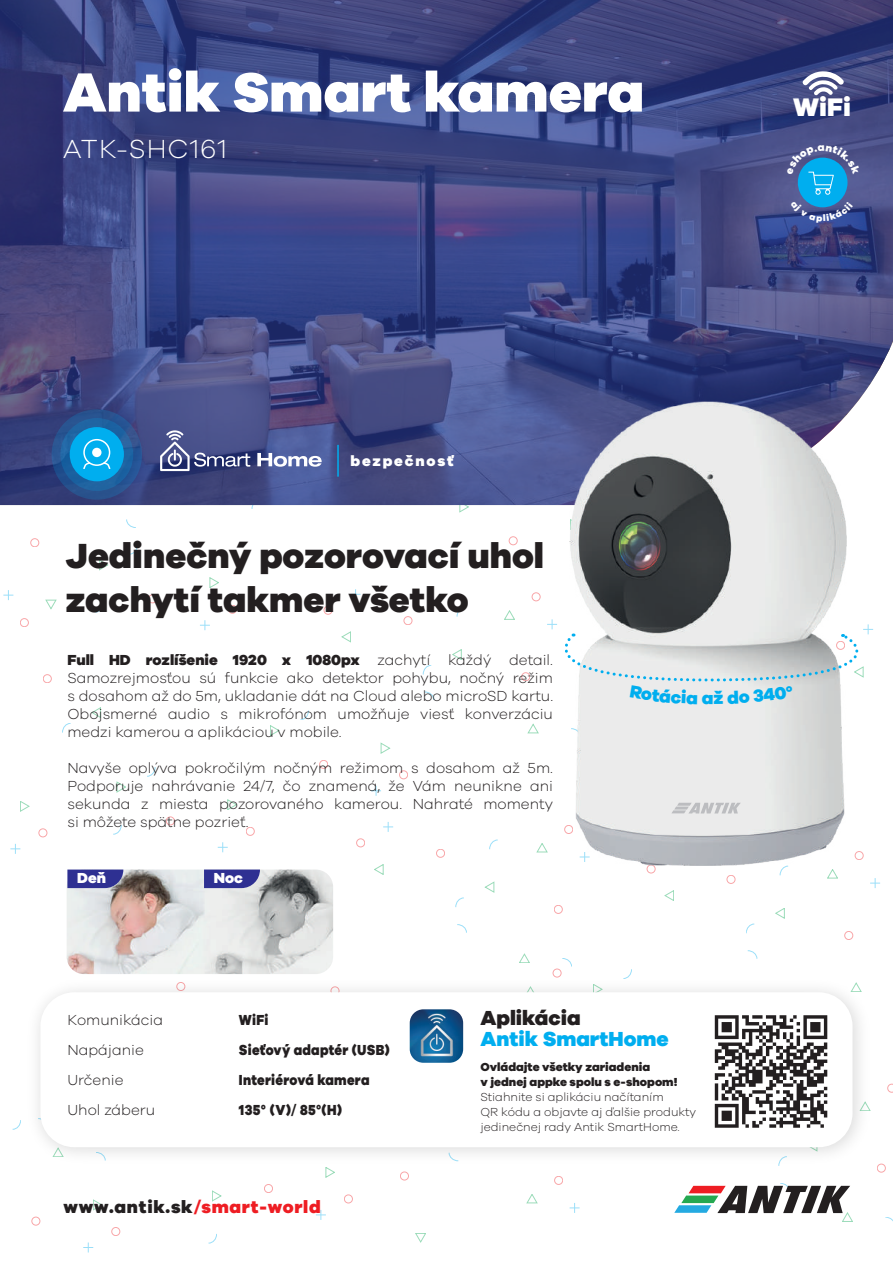
<style>
.page{position:relative;width:893px;height:1263px;background:#fff}
.page>*{position:absolute;margin:0;border:0;box-sizing:border-box;transform-origin:0 0}
.t1{font:800 57px "Galano Grotesque";color:#fff}
.t2{font:800 36px/44px "Galano Grotesque";color:#231f20}
.t3{font:300 27px "Galano Grotesque";letter-spacing:.04em;color:#fff}
.t4{font:800 26.25px "Galano Grotesque";color:#fff}
.t5{font:800 21px "Galano Grotesque";color:#00aeef}
.t6{font:800 21px "Galano Grotesque";color:#231f20}
.t7{font:800 18px "Galano Grotesque";letter-spacing:.04em;color:#231f20}
.t8{font:300 15px/18px "Galano Grotesque";color:#231f20;text-align:justify}
.t9{font:800 15px/30px "Galano Grotesque";letter-spacing:.02em;color:#231f20;scale:.88 1}
.t10{font:800 15px "Galano Grotesque";letter-spacing:.12em;color:#fff}
.t11{font:300 12px/15px "Galano Grotesque";color:#231f20}
.t12{font:800 12px/15px "Galano Grotesque";color:#231f20}
.s1{font-weight:800}
.s2{color:#ee1d23}
</style>
<div class="page">
<svg style="left:126px;top:519px;width:10px;height:9px"></svg>
<div style="left:31px;top:538px;width:8px;height:9px;border:1px solid #ee1d23;border-radius:50%"></div>
<div style="left:20px;top:618px;width:9px;height:9px;border:1px solid #ee1d23;border-radius:50%"></div>
<svg style="left:46px;top:600px;width:10px;height:9px"></svg>
<svg style="left:3px;top:590px;width:10px;height:10px"></svg>
<svg style="left:95px;top:603px;width:9px;height:9px"></svg>
<svg style="left:129px;top:545px;width:9px;height:9px"></svg>
<div style="left:148px;top:595px;width:9px;height:8px;border:1px solid #ee1d23;border-radius:50%"></div>
<div style="left:228px;top:605px;width:9px;height:8px;border:1px solid #ee1d23;border-radius:50%"></div>
<svg style="left:99px;top:560px;width:9px;height:10px"></svg>
<svg style="left:210px;top:577px;width:9px;height:11px"></svg>
<svg style="left:200px;top:620px;width:10px;height:10px"></svg>
<div style="left:39px;top:829px;width:8px;height:8px;border:1px solid #ee1d23;border-radius:50%"></div>
<svg style="left:20px;top:801px;width:9px;height:10px"></svg>
<svg style="left:10px;top:844px;width:10px;height:10px"></svg>
<svg style="left:62px;top:723px;width:9px;height:9px"></svg>
<div style="left:43px;top:674px;width:9px;height:9px;border:1px solid #ee1d23;border-radius:50%"></div>
<svg style="left:92px;top:707px;width:9px;height:11px"></svg>
<svg style="left:113px;top:825px;width:8px;height:9px"></svg>
<svg style="left:147px;top:767px;width:8px;height:9px"></svg>
<div style="left:166px;top:817px;width:9px;height:8px;border:1px solid #ee1d23;border-radius:50%"></div>
<div style="left:246px;top:827px;width:8px;height:8px;border:1px solid #ee1d23;border-radius:50%"></div>
<svg style="left:117px;top:782px;width:9px;height:10px"></svg>
<svg style="left:228px;top:799px;width:9px;height:11px"></svg>
<svg style="left:218px;top:842px;width:10px;height:10px"></svg>
<svg style="left:562px;top:958px;width:10px;height:8px"></svg>
<svg style="left:457px;top:924px;width:10px;height:9px"></svg>
<div style="left:554px;top:905px;width:8px;height:9px;border:1px solid #ee1d23;border-radius:50%"></div>
<div style="left:564px;top:825px;width:9px;height:9px;border:1px solid #ee1d23;border-radius:50%"></div>
<svg style="left:519px;top:954px;width:11px;height:9px"></svg>
<svg style="left:537px;top:843px;width:10px;height:9px"></svg>
<svg style="left:489px;top:840px;width:9px;height:9px"></svg>
<svg style="left:456px;top:898px;width:8px;height:9px"></svg>
<div style="left:436px;top:849px;width:9px;height:8px;border:1px solid #ee1d23;border-radius:50%"></div>
<div style="left:356px;top:839px;width:9px;height:8px;border:1px solid #ee1d23;border-radius:50%"></div>
<svg style="left:485px;top:882px;width:9px;height:10px"></svg>
<svg style="left:374px;top:864px;width:9px;height:11px"></svg>
<svg style="left:383px;top:822px;width:10px;height:10px"></svg>
<svg style="left:425px;top:692px;width:9px;height:8px"></svg>
<div style="left:521px;top:672px;width:9px;height:9px;border:1px solid #ee1d23;border-radius:50%"></div>
<div style="left:532px;top:593px;width:8px;height:8px;border:1px solid #ee1d23;border-radius:50%"></div>
<svg style="left:528px;top:724px;width:10px;height:9px"></svg>
<svg style="left:504px;top:610px;width:11px;height:9px"></svg>
<svg style="left:457px;top:607px;width:8px;height:10px"></svg>
<svg style="left:423px;top:665px;width:8px;height:9px"></svg>
<div style="left:404px;top:616px;width:8px;height:9px;border:1px solid #ee1d23;border-radius:50%"></div>
<div style="left:324px;top:606px;width:8px;height:8px;border:1px solid #ee1d23;border-radius:50%"></div>
<svg style="left:452px;top:649px;width:9px;height:11px"></svg>
<svg style="left:342px;top:632px;width:9px;height:10px"></svg>
<svg style="left:351px;top:589px;width:10px;height:10px"></svg>
<svg style="left:300px;top:710px;width:9px;height:10px"></svg>
<div style="left:319px;top:760px;width:9px;height:9px;border:1px solid #ee1d23;border-radius:50%"></div>
<div style="left:399px;top:770px;width:9px;height:9px;border:1px solid #ee1d23;border-radius:50%"></div>
<svg style="left:270px;top:725px;width:9px;height:11px"></svg>
<svg style="left:381px;top:743px;width:9px;height:10px"></svg>
<div style="left:509px;top:536px;width:8px;height:9px;border:1px solid #ee1d23;border-radius:50%"></div>
<svg style="left:460px;top:505px;width:9px;height:7px"></svg>
<svg style="left:371px;top:786px;width:10px;height:10px"></svg>
<svg style="left:885px;top:1217px;width:8px;height:4px"></svg>
<div style="left:877px;top:1164px;width:8px;height:8px;border:1px solid #ee1d23;border-radius:50%"></div>
<svg style="left:887px;top:1084px;width:6px;height:8px"></svg>
<svg style="left:748px;top:950px;width:9px;height:9px"></svg>
<div style="left:844px;top:931px;width:9px;height:9px;border:1px solid #ee1d23;border-radius:50%"></div>
<div style="left:855px;top:851px;width:8px;height:9px;border:1px solid #ee1d23;border-radius:50%"></div>
<svg style="left:827px;top:869px;width:11px;height:9px"></svg>
<svg style="left:870px;top:878px;width:10px;height:10px"></svg>
<svg style="left:780px;top:866px;width:8px;height:9px"></svg>
<svg style="left:746px;top:924px;width:8px;height:9px"></svg>
<div style="left:727px;top:875px;width:8px;height:9px;border:1px solid #ee1d23;border-radius:50%"></div>
<div style="left:647px;top:865px;width:8px;height:8px;border:1px solid #ee1d23;border-radius:50%"></div>
<svg style="left:775px;top:908px;width:9px;height:10px"></svg>
<svg style="left:665px;top:890px;width:9px;height:11px"></svg>
<svg style="left:13px;top:1122px;width:7px;height:7px"></svg>
<div style="left:32px;top:1217px;width:8px;height:8px;border:1px solid #ee1d23;border-radius:50%"></div>
<div style="left:112px;top:1227px;width:8px;height:9px;border:1px solid #ee1d23;border-radius:50%"></div>
<svg style="left:93px;top:1200px;width:9px;height:10px"></svg>
<svg style="left:83px;top:1242px;width:10px;height:10px"></svg>
<svg style="left:209px;top:1234px;width:8px;height:9px"></svg>
<div style="left:264px;top:1184px;width:9px;height:9px;border:1px solid #ee1d23;border-radius:50%"></div>
<div style="left:344px;top:1195px;width:9px;height:8px;border:1px solid #ee1d23;border-radius:50%"></div>
<svg style="left:212px;top:1191px;width:9px;height:10px"></svg>
<svg style="left:326px;top:1172px;width:9px;height:5px"></svg>
<svg style="left:316px;top:1210px;width:10px;height:10px"></svg>
<div style="left:554px;top:1176px;width:9px;height:8px;border:1px solid #ee1d23;border-radius:50%"></div>
<svg style="left:527px;top:1194px;width:10px;height:9px"></svg>
<svg style="left:570px;top:1203px;width:10px;height:10px"></svg>
<div style="left:400px;top:1172px;width:9px;height:8px;border:1px solid #ee1d23;border-radius:50%"></div>
<div style="left:553px;top:969px;width:8px;height:8px;border:1px solid #ee1d23;border-radius:50%"></div>
<svg style="left:415px;top:1233px;width:11px;height:9px"></svg>
<svg style="left:0;top:0;width:893px;height:505px;background:#414984"></svg>
<svg style="left:257px;top:453px;width:65px;height:14px"></svg>
<svg style="left:160px;top:424px;width:90px;height:52px;background:#575e90"></svg>
<svg style="left:674px;top:1183px;width:179px;height:38px"></svg>
<div style="left:798px;top:158px;width:49px;height:49px;background:#00aeef;border-radius:50%"></div>
<svg style="left:52px;top:409px;width:90px;height:91px;background:#28528f"></svg>
<svg style="left:60px;top:418px;width:73px;height:73px;background:#1e63a1"></svg>
<div style="left:70px;top:427px;width:54px;height:54px;background:#00aeef;border-radius:50%"></div>
<hr style="left:337px;top:445px;width:2px;height:32px;background:#00aeef">
<svg style="left:803px;top:71px;width:41px;height:24px"></svg>
<img style="left:20px;top:971px;width:851px;height:201px">
<div style="left:40px;top:992px;width:812px;height:155px;background:#fff;border-radius:34px"></div>
<img style="left:410px;top:1009px;width:53px;height:54px">
<svg style="left:714px;top:1015px;width:113px;height:113px"></svg>
<div style="left:83px;top:439px;width:27px;height:27px;border:2px solid #fff;border-radius:50%"></div>
<div style="left:92px;top:448px;width:10px;height:9px;background:#fff;border-radius:50%"></div>
<svg style="left:83px;top:462px;width:8px;height:7px"></svg>
<svg style="left:102px;top:462px;width:9px;height:7px"></svg>
<img style="left:569px;top:402px;width:277px;height:463px">
<img style="left:67px;top:869px;width:266px;height:105px">
<svg style="left:67px;top:869px;width:56px;height:19px"></svg>
<svg style="left:204px;top:869px;width:56px;height:19px"></svg>
<svg style="left:671px;top:803px;width:70px;height:10px"></svg>
<svg style="left:787px;top:145px;width:73px;height:50px"></svg>
<svg style="left:790px;top:201px;width:63px;height:22px"></svg>
<svg style="left:547px;top:619px;width:327px;height:92px"></svg>
<h1 class="t1" style="left:63px;top:56px;width:583px">Antik Smart kamera</h1>
<h3 class="t3" style="left:63px;top:132px;width:165px">ATK-SHC161</h3>
<h3 class="t4" style="left:793px;top:90px;width:59px">WiFi</h3>
<p class="t10" style="left:351px;top:451px;width:104px">bezpečnosť</p>
<h2 class="t2" style="left:66px;top:533px;width:480px">Jedinečný pozorovací uhol zachytí takmer všetko</h2>
<p class="t8" style="left:67px;top:651px;width:487px"><span class="s1">Full HD rozlíšenie 1920 x 1080px</span> zachytí každý detail.<br>Samozrejmosťou sú funkcie ako detektor pohybu, nočný režim s dosahom až do 5m, ukladanie dát na Cloud alebo microSD kartu.<br>Obojsmerné audio s mikrofónom umožňuje viesť konverzáciu medzi kamerou a aplikáciou v mobile.</p>
<p class="t8" style="left:67px;top:759px;width:487px">Navyše oplýva pokročilým nočným režimom s dosahom až 5m.<br>Podporuje nahrávanie 24/7, čo znamená, že Vám neunikne ani sekunda z miesta pozorovaného kamerou. Nahraté momenty si môžete spätne pozrieť.</p>
<p class="t10" style="left:77px;top:869px;width:30px">Deň</p>
<p class="t10" style="left:214px;top:869px;width:31px">Noc</p>
<p class="t8" style="left:67px;top:1005px;width:97px;line-height:30px;text-align:left">Komunikácia<br>Napájanie<br>Určenie<br>Uhol záberu</p>
<p class="t9" style="left:239px;top:1005px;width:173px">WiFi<br>Sieťový adaptér (USB)<br>Interiérová kamera<br>135° (V)/ 85°(H)</p>
<p class="t7" style="left:64px;top:1195px;width:259px">www.antik.sk<span class="s2">/smart-world</span></p>
<h3 class="t6" style="left:480px;top:1005px;width:102px">Aplikácia</h3>
<h3 class="t5" style="left:480px;top:1026px;width:190px">Antik SmartHome</h3>
<p class="t12" style="left:480px;top:1059px;width:199px">Ovládajte všetky zariadenia<br>v jednej appke spolu s e-shopom!</p>
<p class="t11" style="left:480px;top:1089px;width:217px">Stiahnite si aplikáciu načítaním<br>QR kódu a objavte aj ďalšie produkty jedinečnej rady Antik SmartHome.</p>
</div>
